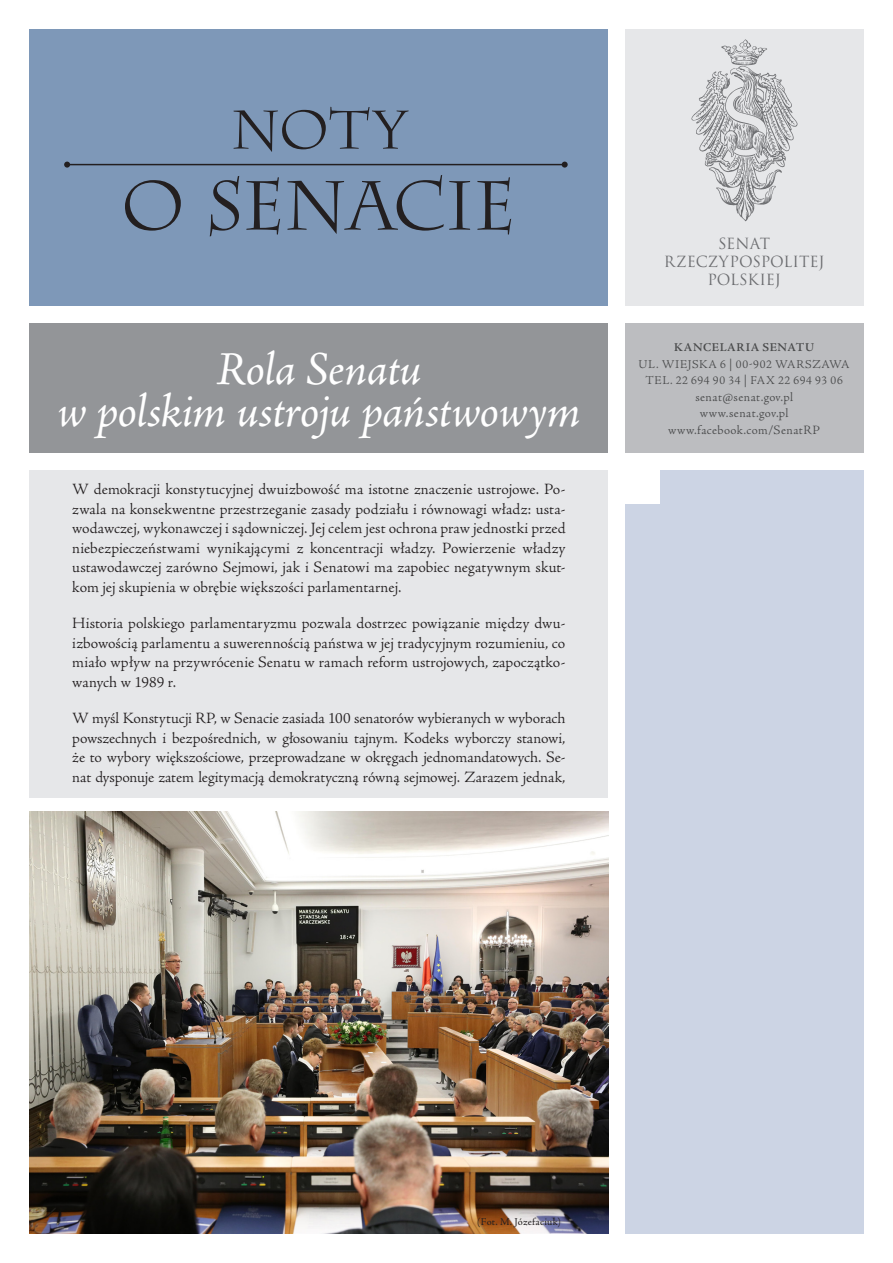
<style>
.page{position:relative;width:893px;height:1263px;background:#fff}
.page>*{position:absolute;margin:0;border:0;box-sizing:border-box;transform-origin:0 0}
.tytuł_noty{font:italic 48px/42px "Adobe Jenson Pro";letter-spacing:-.015em;color:#fff;text-align:center}
.tekst{font:300 15.75px/19.5px "Adobe Jenson Pro";letter-spacing:.005em;color:#231f20;text-align:justify}
.Senat_RP{font:15px "Trajan Pro";letter-spacing:-.005em;color:#6c6d70}
.stopka_adresowa_2{font:300 12.75px "Adobe Jenson Pro";letter-spacing:.035em;color:#494a4b}
.stopka_adresowa{font:300 12px "Adobe Jenson Pro";letter-spacing:.05em;color:#494a4b}
.stopka_adresowa_bold{font:600 12px "Adobe Jenson Pro";letter-spacing:.05em;color:#494a4b}
.podpis_foto{font:10.5px "Adobe Jenson Pro";letter-spacing:.02em;color:#231f20}
</style>
<div class="page">
<div style="left:625px;top:30px;width:238px;height:276px;background:#e6e7e9"></div>
<div style="left:30px;top:470px;width:578px;height:327px;background:#e6e7e9"></div>
<div style="left:625px;top:470px;width:238px;height:763px;background:#ccd4e4"></div>
<div style="left:30px;top:323px;width:578px;height:130px;background:#939598"></div>
<img style="left:691px;top:39px;width:107px;height:182px">
<div style="left:30px;top:30px;width:578px;height:276px;background:#7e98b8"></div>
<svg style="left:125px;top:175px;width:386px;height:61px"></svg>
<svg style="left:234px;top:107px;width:175px;height:45px"></svg>
<div style="left:625px;top:470px;width:34px;height:34px;background:#fff"></div>
<hr style="left:67px;top:164px;width:498px;height:1px;background:#231f20">
<svg style="left:64px;top:162px;width:6px;height:6px"></svg>
<svg style="left:562px;top:162px;width:6px;height:6px"></svg>
<img style="left:30px;top:811px;width:578px;height:422px">
<div style="left:625px;top:323px;width:238px;height:130px;background:#bcbdc0"></div>
<p class="tytuł_noty" style="left:57px;top:351px;width:525px">Rola Senatu<br>w polskim ustroju państwowym</p>
<p class="tekst" style="left:72px;top:480px;width:495px">W demokracji konstytucyjnej dwuizbowość ma istotne znaczenie ustrojowe. Po&shy;zwala na konsekwentne przestrzeganie zasady podziału i równowagi władz: usta&shy;wodawczej, wykonawczej i sądowniczej. Jej celem jest ochrona praw jednostki przed niebezpieczeństwami wynikającymi z koncentracji władzy. Powierzenie władzy ustawodawczej zarówno Sejmowi, jak i Senatowi ma zapobiec negatywnym skut&shy;kom jej skupienia w obrębie większości parlamentarnej.</p>
<p class="tekst" style="left:72px;top:614px;width:495px">Historia polskiego parlamentaryzmu pozwala dostrzec powiązanie między dwu&shy;izbowością parlamentu a suwerennością państwa w jej tradycyjnym rozumieniu, co miało wpływ na przywrócenie Senatu w ramach reform ustrojowych, zapoczątko&shy;wanych w 1989 r.</p>
<p class="tekst" style="left:72px;top:709px;width:495px">W myśl Konstytucji RP, w Senacie zasiada 100 senatorów wybieranych w wyborach powszechnych i bezpośrednich, w głosowaniu tajnym. Kodeks wyborczy stanowi, że to wybory większościowe, przeprowadzane w okręgach jednomandatowych. Se&shy;nat dysponuje zatem legitymacją demokratyczną równą sejmowej. Zarazem jednak,</p>
<p class="Senat_RP" style="left:718px;top:234px;width:54px">SENAT</p>
<p class="Senat_RP" style="left:664px;top:252px;width:162px">RZECZYPOSPOLITEJ</p>
<p class="Senat_RP" style="left:707px;top:270px;width:75px">POLSKIEJ</p>
<p class="stopka_adresowa_bold" style="left:674px;top:341px;width:142px">KANCELARIA SENATU</p>
<p class="stopka_adresowa" style="left:639px;top:357px;width:213px">UL. WIEJSKA 6 | 00-902 WARSZAWA</p>
<p class="stopka_adresowa" style="left:645px;top:374px;width:199px">TEL. 22 694 90 34 | FAX 22 694 93 06</p>
<p class="stopka_adresowa_2" style="left:695px;top:389px;width:99px">senat@senat.gov.pl</p>
<p class="stopka_adresowa_2" style="left:700px;top:406px;width:90px">www.senat.gov.pl</p>
<p class="stopka_adresowa_2" style="left:668px;top:422px;width:153px">www.facebook.com/SenatRP</p>
<p class="podpis_foto" style="left:477px;top:1215px;width:85px">(Fot. M. Józefaciuk)</p>
</div>
